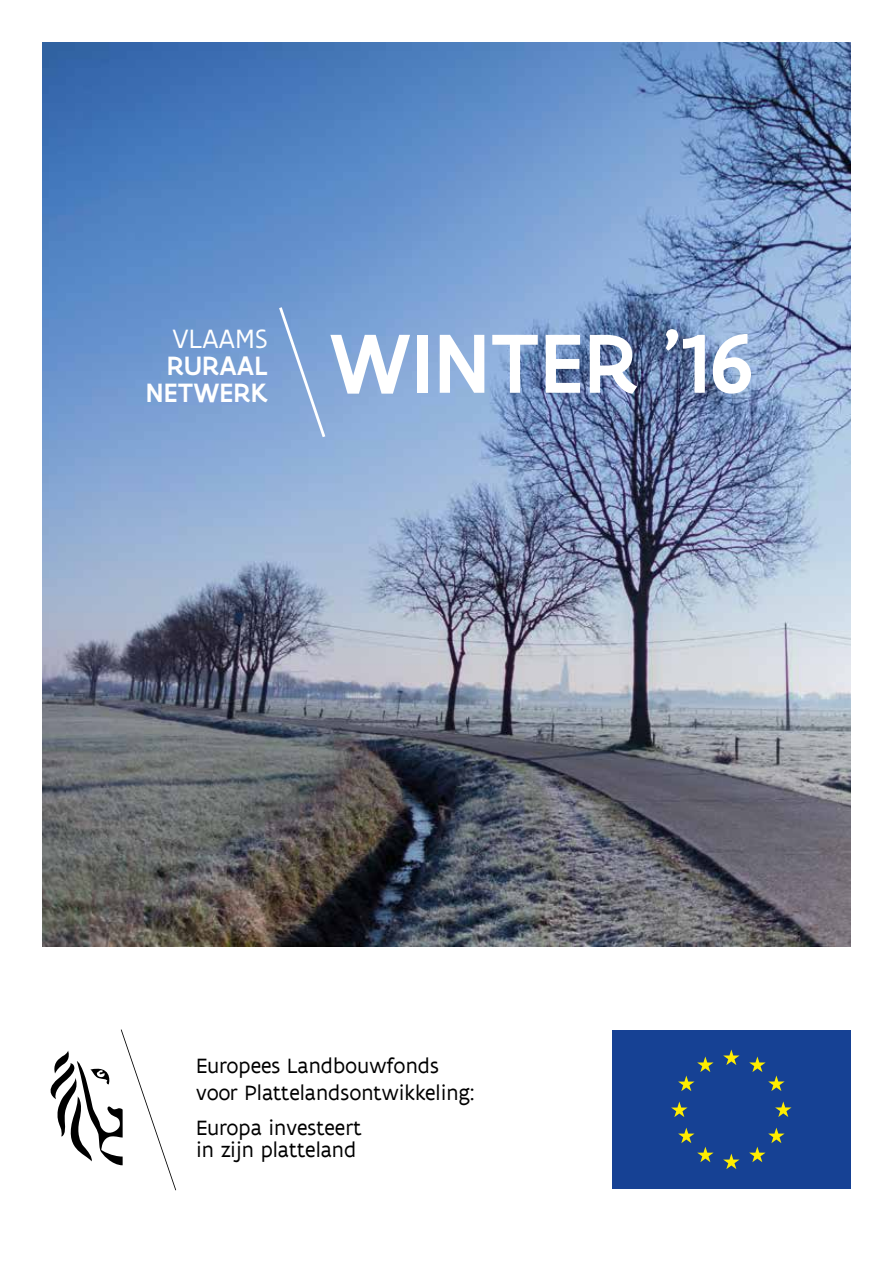
<style>
.page{position:relative;width:893px;height:1263px;background:#fff}
.page>*{position:absolute;margin:0;border:0;box-sizing:border-box;transform-origin:0 0}
.t1{font:500 90px "Flanders Art Sans";letter-spacing:.005em;color:#fff}
.t2{font:500 28.5px/27px "Flanders Art Sans";letter-spacing:.005em;color:#fff;text-align:right}
.t3{font:22.35px/26.8px "Flanders Art Sans";color:#000}
.s1{font-weight:400}
</style>
<div class="page">
<img style="left:43px;top:43px;width:807px;height:903px">
<svg style="left:277px;top:304px;width:51px;height:136px;background:#85a8d7"></svg>
<svg style="left:50px;top:1029px;width:126px;height:161px"></svg>
<div style="left:612px;top:1030px;width:238px;height:159px;background:#164194"></div>
<svg style="left:723px;top:1049px;width:17px;height:16px"></svg>
<svg style="left:678px;top:1056px;width:35px;height:35px"></svg>
<svg style="left:671px;top:1101px;width:16px;height:16px"></svg>
<svg style="left:678px;top:1127px;width:36px;height:35px"></svg>
<svg style="left:723px;top:1153px;width:17px;height:16px"></svg>
<svg style="left:749px;top:1127px;width:36px;height:35px"></svg>
<svg style="left:775px;top:1101px;width:16px;height:16px"></svg>
<svg style="left:749px;top:1056px;width:36px;height:35px"></svg>
<p class="t2" style="left:146px;top:326px;width:123px"><span class="s1">VLAAMS<br></span>RURAAL<br>NETWERK</p>
<p class="t1" style="left:329px;top:307px;width:427px">WINTER ’16</p>
<p class="t3" style="left:196px;top:1053px;width:280px">Europees Landbouwfonds voor Plattelandsontwikkeling:</p>
<p class="t3" style="left:196px;top:1117px;width:167px;line-height:22.4px">Europa investeert in zijn platteland</p>
</div>
